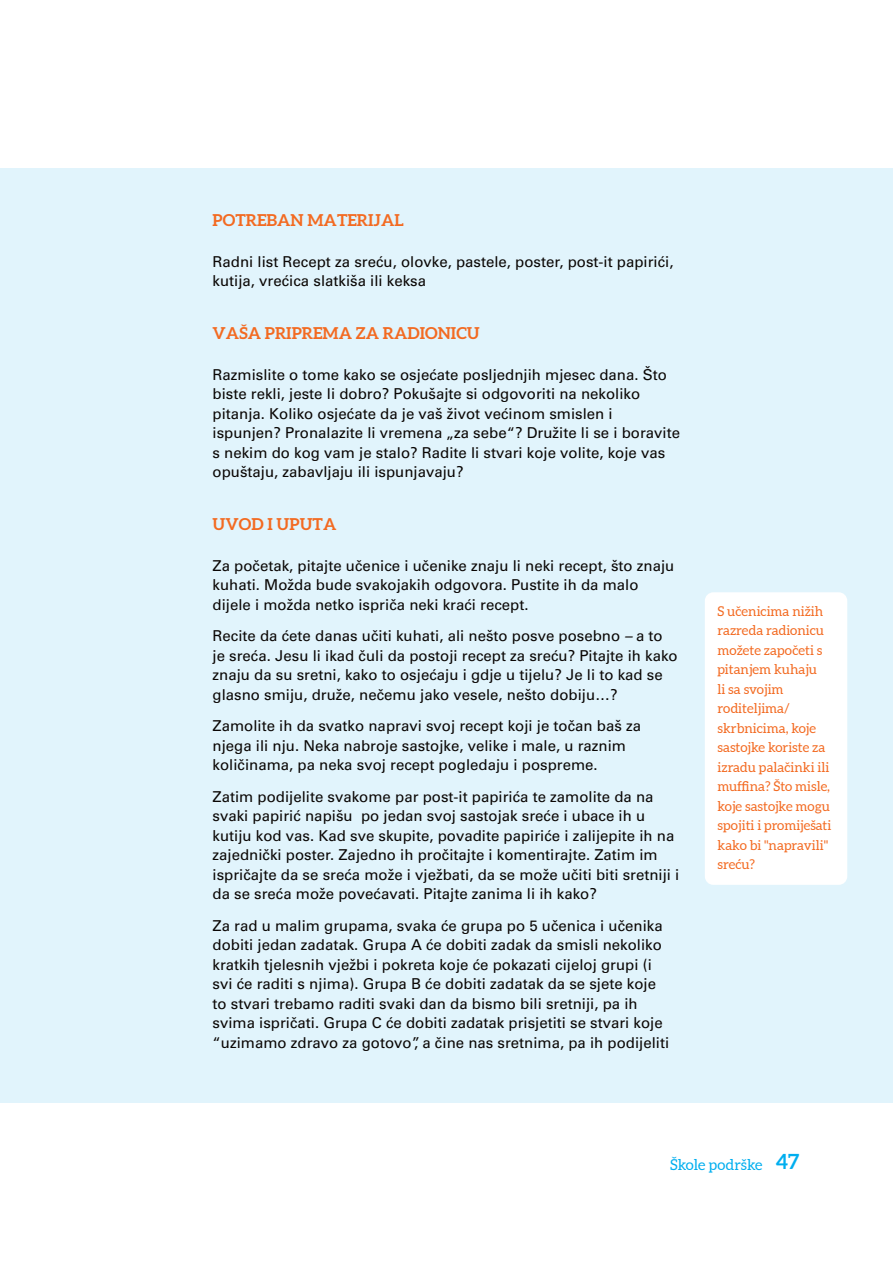
<style>
.page{position:relative;width:893px;height:1263px;background:#fff}
.page>*{position:absolute;margin:0;border:0;box-sizing:border-box;transform-origin:0 0}
.Heading_3_Modul_2{font:700 16.5px "Aleo";color:#f36a21}
.t1{font:15px/19.5px "Univers LT Std";color:#0a0604}
.t2{font:15px "Aleo";color:#00aeef}
.OBLAK{font:13.5px/19.5px "Aleo";color:#f36a21}
.s1{font-style:italic}
.s2{font-weight:700;font-size:21px}
</style>
<div class="page">
<div style="left:1px;top:169px;width:892px;height:934px;background:#e1f4fc"></div>
<hr style="left:0;top:169px;width:1px;height:934px;background:#e1f4fc">
<div style="left:705px;top:592px;width:142px;height:293px;background:#fff;border-radius:9px"></div>
<p class="Heading_3_Modul_2" style="left:213px;top:210px;width:193px">POTREBAN MATERIJAL</p>
<p class="t1" style="left:213px;top:252px;width:462px">Radni list Recept za sreću, olovke, pastele, poster, post-it papirići, kutija, vrećica slatkiša ili keksa</p>
<p class="Heading_3_Modul_2" style="left:213px;top:323px;width:269px">VAŠA PRIPREMA ZA RADIONICU</p>
<p class="t1" style="left:213px;top:365px;width:469px">Razmislite o tome kako se osjećate posljednjih mjesec dana. Što biste rekli, jeste li dobro? Pokušajte si odgovoriti na nekoliko pitanja. Koliko osjećate da je vaš život većinom smislen i ispunjen? Pronalazite li vremena „za sebe“? Družite li se i boravite s nekim do kog vam je stalo? Radite li stvari koje volite, koje vas opuštaju, zabavljaju ili ispunjavaju?</p>
<p class="Heading_3_Modul_2" style="left:213px;top:514px;width:125px">UVOD I UPUTA</p>
<p class="t1" style="left:213px;top:556px;width:463px">Za početak, pitajte učenice i učenike znaju li neki recept, što znaju kuhati. Možda bude svakojakih odgovora. Pustite ih da malo dijele i možda netko ispriča neki kraći recept.</p>
<p class="t1" style="left:213px;top:626px;width:467px">Recite da ćete danas učiti kuhati, ali nešto posve posebno <span class="s1">–</span> a to je sreća. Jesu li ikad čuli da postoji recept za sreću? Pitajte ih kako znaju da su sretni, kako to osjećaju i gdje u tijelu? Je li to kad se glasno smiju, druže, nečemu jako vesele, nešto dobiju…?</p>
<p class="t1" style="left:213px;top:716px;width:430px">Zamolite ih da svatko napravi svoj recept koji je točan baš za njega ili nju. Neka nabroje sastojke, velike i male, u raznim količinama, pa neka svoj recept pogledaju i pospreme.</p>
<p class="t1" style="left:213px;top:787px;width:468px">Zatim podijelite svakome par post-it papirića te zamolite da na svaki papirić napišu po jedan svoj sastojak sreće i ubace ih u kutiju kod vas. Kad sve skupite, povadite papiriće i zalijepite ih na zajednički poster. Zajedno ih pročitajte i komentirajte. Zatim im ispričajte da se sreća može i vježbati, da se može učiti biti sretniji i da se sreća može povećavati. Pitajte zanima li ih kako?</p>
<p class="t1" style="left:213px;top:916px;width:458px">Za rad u malim grupama, svaka će grupa po 5 učenica i učenika dobiti jedan zadatak. Grupa A će dobiti zadak da smisli nekoliko kratkih tjelesnih vježbi i pokreta koje će pokazati cijeloj grupi (i svi će raditi s njima). Grupa B će dobiti zadatak da se sjete koje to stvari trebamo raditi svaki dan da bismo bili sretniji, pa ih svima ispričati. Grupa C će dobiti zadatak prisjetiti se stvari koje “uzimamo zdravo za gotovo”, a čine nas sretnima, pa ih podijeliti</p>
<p class="OBLAK" style="left:718px;top:602px;width:115px">S učenicima nižih razreda radionicu možete započeti s pitanjem kuhaju<br>li sa svojim roditeljima/ skrbnicima, koje sastojke koriste za izradu palačinki ili muffina? Što misle, koje sastojke mogu spojiti i promiješati kako bi "napravili" sreću?</p>
<p class="t2" style="left:670px;top:1156px;width:131px">Škole podrške <span class="s2">47</span></p>
</div>
